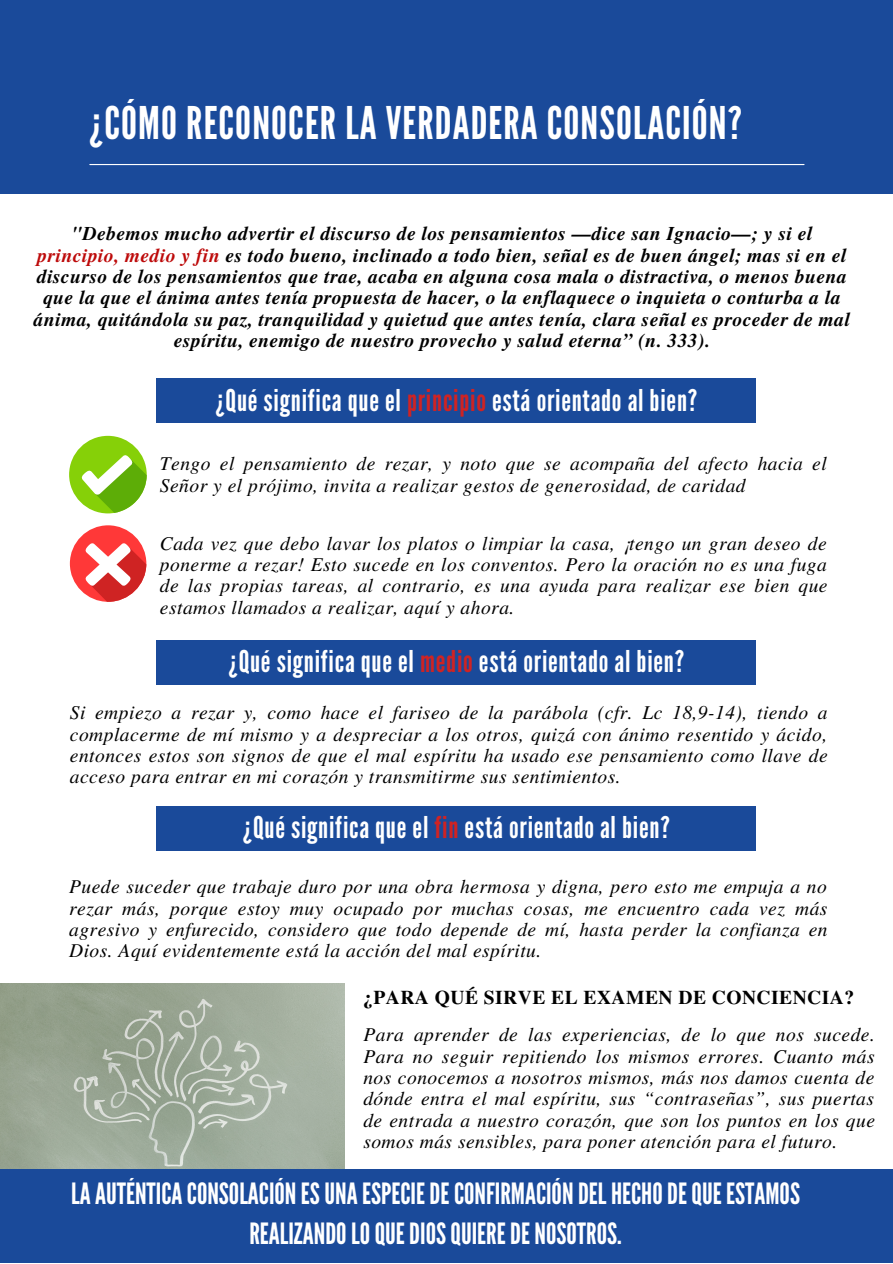
<style>
.page{position:relative;width:893px;height:1264px;background:#fff}
.page>*{position:absolute;margin:0;border:0;box-sizing:border-box;transform-origin:0 0}
.t1{font:45px "League Gothic";letter-spacing:.025em;color:#fff}
.t2{font:30px "League Gothic";letter-spacing:.025em;color:#fff}
.t3{font:29.25px/40.5px "League Gothic";color:#fff;text-align:center}
.t4{font:italic 19.5px/21.3px "Te X Gyre Termes";letter-spacing:.025em;color:#000;text-align:justify}
.t5{font:italic 700 19.5px/21.3px "Te X Gyre Termes";letter-spacing:.025em;color:#000;text-align:center}
.t6{font:700 19.5px "Te X Gyre Termes";letter-spacing:.025em;color:#000}
.s1{color:#bd0a0a}
.s2{color:#cf2323}
</style>
<div class="page">
<div style="left:0;top:0;width:892px;height:194px;background:#1a4a9a"></div>
<div style="left:156px;top:378px;width:600px;height:45px;background:#1a4a9a"></div>
<hr style="left:90px;top:164px;width:714px;height:1px;background:#fff">
<img style="left:0;top:983px;width:344px;height:186px">
<div style="left:0;top:1169px;width:892px;height:93px;background:#1a4a9a"></div>
<div style="left:69px;top:436px;width:78px;height:77px;background:#86d008;border-radius:50%"></div>
<svg style="left:81px;top:454px;width:66px;height:59px"></svg>
<div style="left:70px;top:525px;width:76px;height:77px;background:#ff3838;border-radius:50%"></div>
<svg style="left:84px;top:542px;width:62px;height:60px"></svg>
<div style="left:156px;top:640px;width:600px;height:45px;background:#1a4a9a"></div>
<div style="left:156px;top:805px;width:600px;height:45px;background:#1a4a9a"></div>
<h1 class="t1" style="left:89px;top:97px;width:654px">¿CÓMO RECONOCER LA VERDADERA CONSOLACIÓN?</h1>
<p class="t5" style="left:34px;top:222px;width:817px">"Debemos mucho advertir el discurso de los pensamientos —dice san Ignacio—; y si el <span class="s1">principio, medio y fin</span> es todo bueno, inclinado a todo bien, señal es de buen ángel; mas si en el discurso de los pensamientos que trae, acaba en alguna cosa mala o distractiva, o menos buena que la que el ánima antes tenía propuesta de hacer, o la enflaquece o inquieta o conturba a la ánima, quitándola su paz, tranquilidad y quietud que antes tenía, clara señal es proceder de mal espíritu, enemigo de nuestro provecho y salud eterna” (n. 333).</p>
<h2 class="t2" style="left:215px;top:382px;width:483px">¿Qué significa que el <span class="s2">principio</span> está orientado al bien?</h2>
<p class="t4" style="left:160px;top:452px;width:668px">Tengo el pensamiento de rezar, y noto que se acompaña del afecto hacia el<br>Señor y el prójimo, invita a realizar gestos de generosidad, de caridad</p>
<p class="t4" style="left:160px;top:531px;width:669px">Cada vez que debo lavar los platos o limpiar la casa, ¡tengo un gran deseo de ponerme a rezar! Esto sucede en los conventos. Pero la oración no es una fuga de las propias tareas, al contrario, es una ayuda para realizar ese bien que estamos llamados a realizar, aquí y ahora.</p>
<h2 class="t2" style="left:228px;top:644px;width:457px">¿Qué significa que el <span class="s2">medio</span> está orientado al bien?</h2>
<p class="t4" style="left:70px;top:700px;width:759px">Si empiezo a rezar y, como hace el fariseo de la parábola (cfr. Lc 18,9-14), tiendo a complacerme de mí mismo y a despreciar a los otros, quizá con ánimo resentido y ácido, entonces estos son signos de que el mal espíritu ha usado ese pensamiento como llave de acceso para entrar en mi corazón y transmitirme sus sentimientos.</p>
<h2 class="t2" style="left:243px;top:809px;width:428px">¿Qué significa que el <span class="s2">fin</span> está orientado al bien?</h2>
<p class="t4" style="left:69px;top:874px;width:760px">Puede suceder que trabaje duro por una obra hermosa y digna, pero esto me empuja a no rezar más, porque estoy muy ocupado por muchas cosas, me encuentro cada vez más agresivo y enfurecido, considero que todo depende de mí, hasta perder la confianza en Dios. Aquí evidentemente está la acción del mal espíritu.</p>
<p class="t6" style="left:363px;top:982px;width:492px">¿PARA QUÉ SIRVE EL EXAMEN DE CONCIENCIA?</p>
<p class="t4" style="left:363px;top:1022px;width:513px">Para aprender de las experiencias, de lo que nos sucede.<br>Para no seguir repitiendo los mismos errores. Cuanto más nos conocemos a nosotros mismos, más nos damos cuenta de dónde entra el mal espíritu, sus “contraseñas”, sus puertas de entrada a nuestro corazón, que son los puntos en los que somos más sensibles, para poner atención para el futuro.</p>
<h3 class="t3" style="left:71px;top:1173px;width:730px">LAAUTÉNTICACONSOLACIÓNESUNAESPECIEDECONFIRMACIÓNDELHECHODEQUE ESTAMOS<br>REALIZANDOLOQUEDIOSQUIEREDENOSOTROS.</h3>
</div>
